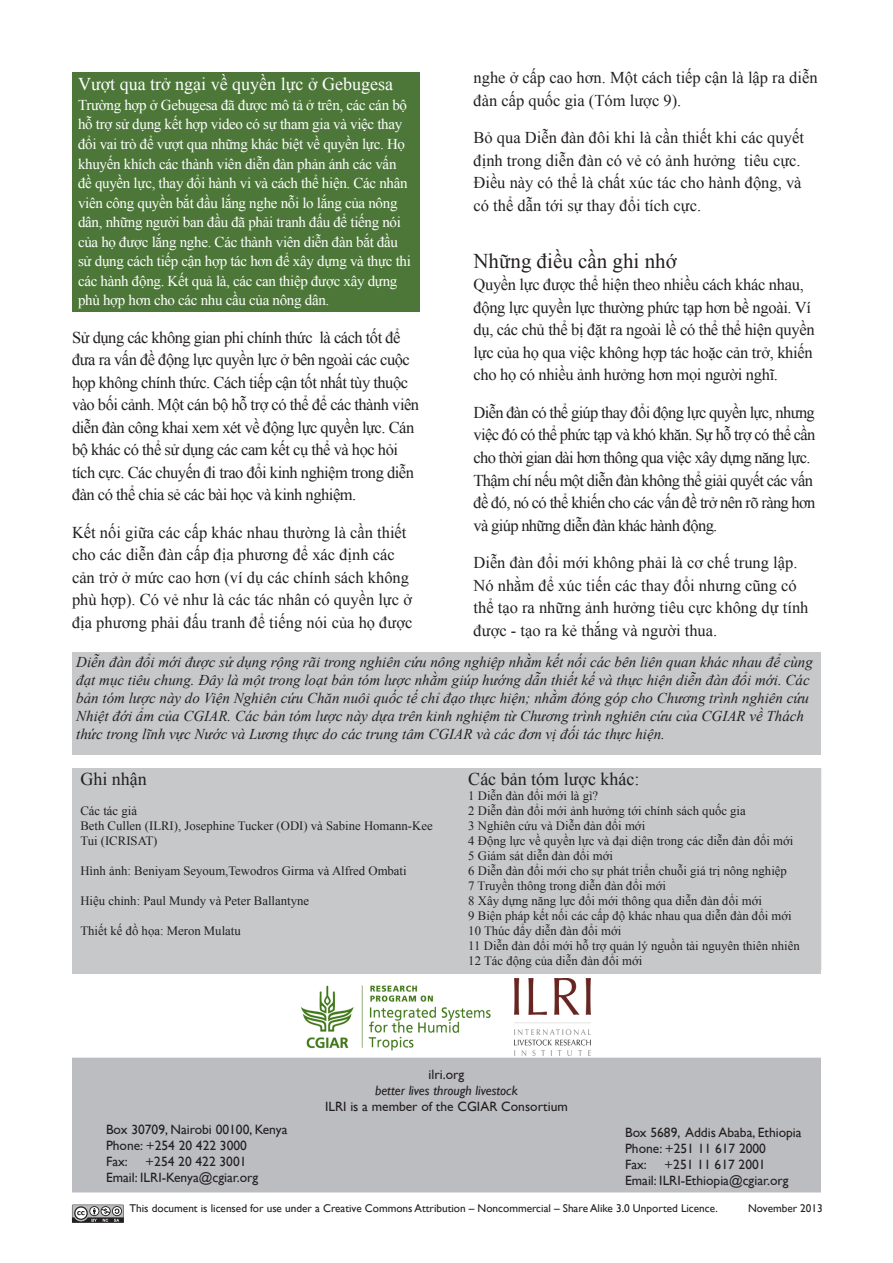
<style>
.page{position:relative;width:893px;height:1263px;background:#fff}
.page>*{position:absolute;margin:0;border:0;box-sizing:border-box;transform-origin:0 0}
.Heading_1{font:21px "Times New Roman";color:#231f20}
.Box_title{font:18px "Times New Roman";color:#fff}
.Box_title-2{font:18px "Times New Roman";color:#231f20}
.body_text{font:16.5px/22.5px "Times New Roman";color:#231f20}
.body_text-2{font:16.5px/22.5px "Times New Roman";letter-spacing:-.02em;color:#231f20}
.body_text-3{font:16.5px/22.5px "Times New Roman";letter-spacing:-.04em;color:#231f20}
.Box_Text{font:15px/19.5px "Times New Roman";letter-spacing:-.02em;color:#fff}
.Blurb{font:italic 15px/18px "Times New Roman";color:#231f20}
.Table_text{font:13.5px/16.2px "Gill Sans";color:#231f20}
.address{font:12.75px/15px "Times New Roman";color:#231f20}
.address-2{font:11.25px "Gill Sans";color:#231f20}
.s1{font-style:italic}
</style>
<div class="page">
<div style="left:72px;top:768px;width:749px;height:202px;background:#c7c8ca"></div>
<div style="left:72px;top:652px;width:749px;height:103px;background:#c7c8ca"></div>
<svg style="left:72px;top:1205px;width:52px;height:18px"></svg>
<div style="left:72px;top:1058px;width:749px;height:134px;background:#bcbdc0"></div>
<img style="left:300px;top:985px;width:191px;height:66px">
<img style="left:514px;top:979px;width:77px;height:76px">
<div style="left:72px;top:72px;width:347px;height:239px;background:#4c7738"></div>
<p class="Box_title" style="left:78px;top:72px;width:317px">Vượt qua trở ngại về quyền lực ở Gebugesa</p>
<p class="Box_Text" style="left:78px;top:95px;width:334px">Trường hợp ở Gebugesa đã được mô tả ở trên, các cán bộ hỗ trợ sử dụng kết hợp video có sự tham gia và việc thay đổi vai trò để vượt qua những khác biệt về quyền lực. Họ khuyến khích các thành viên diễn đàn phản ánh các vấn đề quyền lực, thay đổi hành vi và cách thể hiện. Các nhân viên công quyền bắt đầu lắng nghe nỗi lo lắng của nông dân, những người ban đầu đã phải tranh đấu để tiếng nói của họ được lắng nghe. Các thành viên diễn đàn bắt đầu sử dụng cách tiếp cận hợp tác hơn để xây dựng và thực thi các hành động. Kết quả là, các can thiệp được xây dựng phù hợp hơn cho các nhu cầu của nông dân.</p>
<p class="body_text-2" style="left:72px;top:325px;width:349px">Sử dụng các không gian phi chính thức là cách tốt để đưa ra vấn đề động lực quyền lực ở bên ngoài các cuộc họp không chính thức. Cách tiếp cận tốt nhất tùy thuộc vào bối cảnh. Một cán bộ hỗ trợ có thể để các thành viên diễn đàn công khai xem xét về động lực quyền lực. Cán bộ khác có thể sử dụng các cam kết cụ thể và học hỏi tích cực. Các chuyến đi trao đổi kinh nghiệm trong diễn đàn có thể chia sẻ các bài học và kinh nghiệm.</p>
<p class="body_text" style="left:72px;top:520px;width:342px">Kết nối giữa các cấp khác nhau thường là cần thiết cho các diễn đàn cấp địa phương để xác định các cản trở ở mức cao hơn (ví dụ các chính sách không phù hợp). Có vẻ như là các tác nhân có quyền lực ở địa phương phải đấu tranh để tiếng nói của họ được</p>
<p class="body_text" style="left:473px;top:66px;width:346px">nghe ở cấp cao hơn. Một cách tiếp cận là lập ra diễn đàn cấp quốc gia (Tóm lược 9).</p>
<p class="body_text" style="left:473px;top:126px;width:332px">Bỏ qua Diễn đàn đôi khi là cần thiết khi các quyết định trong diễn đàn có vẻ có ảnh hưởng tiêu cực.<br>Điều này có thể là chất xúc tác cho hành động, và có thể dẫn tới sự thay đổi tích cực.</p>
<p class="Heading_1" style="left:473px;top:247px;width:205px">Những điều cần ghi nhớ</p>
<p class="body_text-2" style="left:473px;top:273px;width:343px">Quyền lực được thể hiện theo nhiều cách khác nhau, động lực quyền lực thường phức tạp hơn bề ngoài. Ví dụ, các chủ thể bị đặt ra ngoài lề có thể thể hiện quyền lực của họ qua việc không hợp tác hoặc cản trở, khiến cho họ có nhiều ảnh hưởng hơn mọi người nghĩ.</p>
<p class="body_text-3" style="left:473px;top:401px;width:344px">Diễn đàn có thể giúp thay đổi động lực quyền lực, nhưng việc đó có thể phức tạp và khó khăn. Sự hỗ trợ có thể cần cho thời gian dài hơn thông qua việc xây dựng năng lực.<br>Thậm chí nếu một diễn đàn không thể giải quyết các vấn đề đó, nó có thể khiến cho các vấn đề trở nên rõ ràng hơn và giúp những diễn đàn khác hành động.</p>
<p class="body_text" style="left:473px;top:551px;width:337px">Diễn đàn đổi mới không phải là cơ chế trung lập.<br>Nó nhằm để xúc tiến các thay đổi nhưng cũng có thể tạo ra những ảnh hưởng tiêu cực không dự tính được - tạo ra kẻ thắng và người thua.</p>
<p class="Blurb" style="left:76px;top:652px;width:738px">Diễn đàn đổi mới được sử dụng rộng rãi trong nghiên cứu nông nghiệp nhằm kết nối các bên liên quan khác nhau để cùng đạt mục tiêu chung. Đây là một trong loạt bản tóm lược nhằm giúp hướng dẫn thiết kế và thực hiện diễn đàn đổi mới. Các bản tóm lược này do Viện Nghiên cứu Chăn nuôi quốc tế chỉ đạo thực hiện; nhằm đóng góp cho Chương trình nghiên cứu Nhiệt đới ẩm của CGIAR. Các bản tóm lược này dựa trên kinh nghiệm từ Chương trình nghiên cứu của CGIAR về Thách thức trong lĩnh vực Nước và Lương thực do các trung tâm CGIAR và các đơn vị đối tác thực hiện.</p>
<p class="Box_title-2" style="left:80px;top:767px;width:68px">Ghi nhận</p>
<p class="address" style="left:80px;top:803px;width:58px">Các tác giả</p>
<p class="address" style="left:80px;top:818px;width:354px">Beth Cullen (ILRI), Josephine Tucker (ODI) và Sabine Homann-Kee<br>Tui (ICRISAT)</p>
<p class="address" style="left:80px;top:863px;width:328px">Hình ảnh: Beniyam Seyoum,Tewodros Girma và Alfred Ombati</p>
<p class="address" style="left:80px;top:893px;width:230px">Hiệu chỉnh: Paul Mundy và Peter Ballantyne</p>
<p class="address" style="left:80px;top:923px;width:162px">Thiết kế đồ họa: Meron Mulatu</p>
<p class="Box_title-2" style="left:468px;top:767px;width:173px">Các bản tóm lược khác:</p>
<p class="address" style="left:468px;top:788px;width:131px">1 Diễn đàn đổi mới là gì?</p>
<p class="address" style="left:468px;top:803px;width:279px">2 Diễn đàn đổi mới ảnh hưởng tới chính sách quốc gia</p>
<p class="address" style="left:468px;top:818px;width:178px">3 Nghiên cứu và Diễn đàn đổi mới</p>
<p class="address" style="left:468px;top:833px;width:327px">4 Động lực về quyền lực và đại diện trong các diễn đàn đổi mới</p>
<p class="address" style="left:468px;top:848px;width:146px">5 Giám sát diễn đàn đổi mới</p>
<p class="address" style="left:468px;top:863px;width:320px">6 Diễn đàn đổi mới cho sự phát triển chuỗi giá trị nông nghiệp</p>
<p class="address" style="left:468px;top:878px;width:199px">7 Truyền thông trong diễn đàn đổi mới</p>
<p class="address" style="left:468px;top:893px;width:295px">8 Xây dựng năng lực đổi mới thông qua diễn đàn đổi mới</p>
<p class="address" style="left:468px;top:908px;width:325px">9 Biện pháp kết nối các cấp độ khác nhau qua diễn đàn đổi mới</p>
<p class="address" style="left:468px;top:923px;width:155px">10 Thúc đẩy diễn đàn đổi mới</p>
<p class="address" style="left:468px;top:938px;width:333px">11 Diễn đàn đổi mới hỗ trợ quản lý nguồn tài nguyên thiên nhiên</p>
<p class="address" style="left:468px;top:953px;width:176px">12 Tác động của diễn đàn đổi mới</p>
<p class="Table_text" style="left:106px;top:1121px;width:183px">Box 30709, Nairobi 00100, Kenya<br>Phone: +254 20 422 3000<br>Fax:</p>
<p class="Table_text" style="left:106px;top:1153px;width:154px;text-indent:39px">+254 20 422 3001<br>Email: ILRI-Kenya@cgiar.org</p>
<p class="Table_text" style="left:325px;top:1066px;width:244px;text-align:center">ilri.org<br><span class="s1">better lives through livestock<br></span>ILRI is a member of the CGIAR Consortium</p>
<p class="Table_text" style="left:625px;top:1124px;width:178px">Box 5689, Addis Ababa, Ethiopia<br>Phone: +251 11 617 2000<br>Fax:</p>
<p class="Table_text" style="left:625px;top:1156px;width:165px;text-indent:39px">+251 11 617 2001<br>Email: ILRI-Ethiopia@cgiar.org</p>
<p class="address-2" style="left:129px;top:1202px;width:590px">This document is licensed for use under a Creative Commons Attribution – Noncommercial – Share Alike 3.0 Unported Licence.</p>
<p class="address-2" style="left:748px;top:1202px;width:76px">November 2013</p>
</div>
